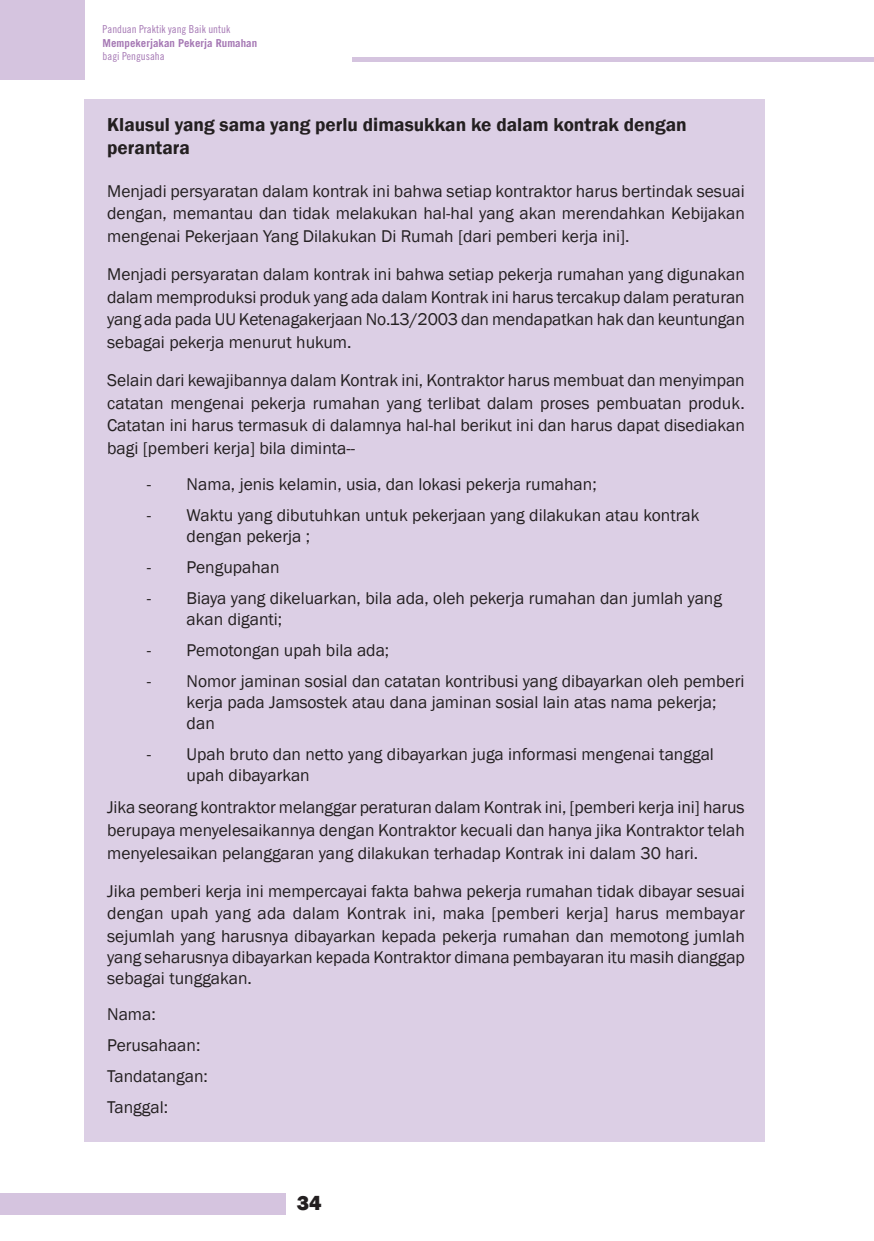
<style>
.page{position:relative;width:874px;height:1241px;background:#fff}
.page>*{position:absolute;margin:0;border:0;box-sizing:border-box;transform-origin:0 0}
.t1{font:800 21px "Franklin Gothic";color:#231f20}
.Hanging_indent{font:600 19.25px/23.1px "Franklin Gothic";color:#231f20}
.Hanging_indent_2{font:17.5px/22.8px "Franklin Gothic";color:#231f20;text-align:justify}
.Hanging_indent-2{font:17.5px "Franklin Gothic";color:#231f20}
.t2{font:10.85px "Trade Gothic Cond Eighteen";color:#a578b4}
.t3{font:700 10.85px "Trade Gothic";color:#a578b4}
</style>
<div class="page">
<div style="left:0;top:1193px;width:285px;height:21px;background:#d5c4df"></div>
<hr style="left:352px;top:57px;width:521px;height:4px;background:#d5c4df">
<div style="left:0;top:0;width:84px;height:79px;background:#d5c4df"></div>
<div style="left:84px;top:99px;width:680px;height:1042px;background:#dccfe5"></div>
<p class="t2" style="left:103px;top:23px;width:129px">Panduan Praktik yang Baik untuk</p>
<p class="t3" style="left:103px;top:36px;width:156px">Mempekerjakan Pekerja Rumahan</p>
<p class="t2" style="left:103px;top:49px;width:63px">bagi Pengusaha</p>
<p class="Hanging_indent" style="left:107px;top:113px;width:580px">Klausul yang sama yang perlu dimasukkan ke dalam kontrak dengan perantara</p>
<p class="Hanging_indent_2" style="left:107px;top:180px;width:639px">Menjadi persyaratan dalam kontrak ini bahwa setiap kontraktor harus bertindak sesuai dengan, memantau dan tidak melakukan hal-hal yang akan merendahkan Kebijakan mengenai Pekerjaan Yang Dilakukan Di Rumah [dari pemberi kerja ini].</p>
<p class="Hanging_indent_2" style="left:107px;top:263px;width:639px">Menjadi persyaratan dalam kontrak ini bahwa setiap pekerja rumahan yang digunakan dalam memproduksi produk yang ada dalam Kontrak ini harus tercakup dalam peraturan yang ada pada UU Ketenagakerjaan No.13/2003 dan mendapatkan hak dan keuntungan sebagai pekerja menurut hukum.</p>
<p class="Hanging_indent_2" style="left:107px;top:369px;width:639px">Selain dari kewajibannya dalam Kontrak ini, Kontraktor harus membuat dan menyimpan catatan mengenai pekerja rumahan yang terlibat dalam proses pembuatan produk.<br>Catatan ini harus termasuk di dalamnya hal-hal berikut ini dan harus dapat disediakan bagi [pemberi kerja] bila diminta--</p>
<p class="Hanging_indent_2" style="left:147px;top:473px;width:451px">- Nama, jenis kelamin, usia, dan lokasi pekerja rumahan;</p>
<p class="Hanging_indent_2" style="left:186px;top:505px;width:514px;line-height:21px;text-indent:-40px">- Waktu yang dibutuhkan untuk pekerjaan yang dilakukan atau kontrak dengan pekerja ;</p>
<p class="Hanging_indent_2" style="left:147px;top:556px;width:134px">- Pengupahan</p>
<p class="Hanging_indent_2" style="left:186px;top:587px;width:536px;line-height:21px;text-indent:-40px">- Biaya yang dikeluarkan, bila ada, oleh pekerja rumahan dan jumlah yang akan diganti;</p>
<p class="Hanging_indent_2" style="left:147px;top:639px;width:244px">- Pemotongan upah bila ada;</p>
<p class="Hanging_indent_2" style="left:186px;top:670px;width:559px;line-height:21px;text-align:left;text-indent:-40px">- Nomor jaminan sosial dan catatan kontribusi yang dibayarkan oleh pemberi kerja pada Jamsostek atau dana jaminan sosial lain atas nama pekerja; dan</p>
<p class="Hanging_indent_2" style="left:186px;top:743px;width:528px;line-height:21px;text-indent:-40px">- Upah bruto dan netto yang dibayarkan juga informasi mengenai tanggal upah dibayarkan</p>
<p class="Hanging_indent_2" style="left:107px;top:796px;width:639px">Jika seorang kontraktor melanggar peraturan dalam Kontrak ini, [pemberi kerja ini] harus berupaya menyelesaikannya dengan Kontraktor kecuali dan hanya jika Kontraktor telah menyelesaikan pelanggaran yang dilakukan terhadap Kontrak ini dalam 30 hari.</p>
<p class="Hanging_indent_2" style="left:107px;top:879px;width:639px">Jika pemberi kerja ini mempercayai fakta bahwa pekerja rumahan tidak dibayar sesuai dengan upah yang ada dalam Kontrak ini, maka [pemberi kerja] harus membayar sejumlah yang harusnya dibayarkan kepada pekerja rumahan dan memotong jumlah</p>
<p class="Hanging_indent_2" style="left:107px;top:947px;width:639px;line-height:21px">yang seharusnya dibayarkan kepada Kontraktor dimana pembayaran itu masih dianggap sebagai tunggakan.</p>
<p class="Hanging_indent-2" style="left:107px;top:1003px;width:50px">Nama:</p>
<p class="Hanging_indent-2" style="left:107px;top:1034px;width:95px">Perusahaan:</p>
<p class="Hanging_indent-2" style="left:107px;top:1065px;width:102px">Tandatangan:</p>
<p class="Hanging_indent-2" style="left:107px;top:1095px;width:62px">Tanggal:</p>
<p class="t1" style="left:297px;top:1189px;width:26px">34</p>
</div>
